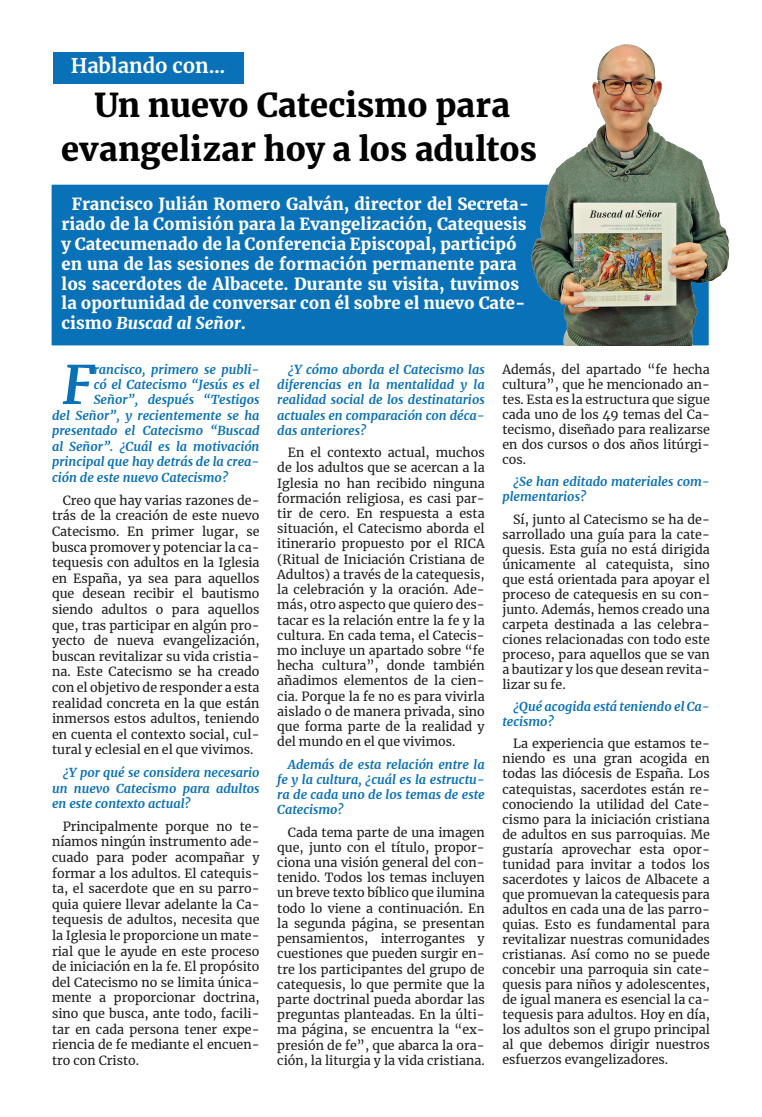
<style>
.page{position:relative;width:762px;height:1117px;background:#fff}
.page>*{position:absolute;margin:0;border:0;box-sizing:border-box;transform-origin:0 0}
.t1{font:italic 700 52.88px "Merriweather";color:#0971b8}
.titular_sobre_foto{font:900 32.5px/43.8px "Merriweather";letter-spacing:.005em;color:#000;text-align:center}
.CARTA_DEL_OBISPO{font:700 20px "Merriweather";letter-spacing:-.005em;color:#fff}
.t2{font:900 16.5px/19.9px "Merriweather";color:#fff}
.t3{font:12.5px/15px "Merriweather";color:#1d1d1b;text-align:justify}
.t4{font:italic 700 12.5px/15.2px "Merriweather";color:#0971b8;text-align:justify}
.s1{font-style:italic}
</style>
<div class="page">
<div style="left:53px;top:52px;width:190px;height:31px;background:#0971b8"></div>
<div style="left:51px;top:184px;width:658px;height:162px;background:#0971b8"></div>
<img style="left:415px;top:44px;width:315px;height:301px">
<p class="CARTA_DEL_OBISPO" style="left:71px;top:52px;width:156px">Hablando con...</p>
<p class="titular_sobre_foto" style="left:61px;top:82px;width:477px">Un nuevo Catecismo para evangelizar hoy a los adultos</p>
<p class="t2" style="left:62px;top:193px;width:469px;text-indent:10px">Francisco Julián Romero Galván, director del Secreta&shy;riado de la Comisión para la Evangelización, Catequesis y Catecumenado de la Conferencia Episcopal, participó en una de las sesiones de formación permanente para los sacerdotes de Albacete. Durante su visita, tuvimos la oportunidad de conversar con él sobre el nuevo Cate&shy;cismo <span class="s1">Buscad al Señor</span>.</p>
<p class="t1" style="left:63px;top:348px;width:32px">F</p>
<p class="t4" style="left:94px;top:361px;width:167px">rancisco, primero se publi-</p>
<p class="t4" style="left:94px;top:376px;width:167px">có el Catecismo “Jesús es el</p>
<p class="t4" style="left:94px;top:391px;width:167px">Señor”, después “Testigos</p>
<p class="t4" style="left:52px;top:407px;width:209px">del Señor”, y recientemente se ha</p>
<p class="t4" style="left:52px;top:422px;width:209px">presentado el Catecismo “Buscad</p>
<p class="t4" style="left:52px;top:438px;width:209px">al Señor”. ¿Cuál es la motivación</p>
<p class="t4" style="left:52px;top:454px;width:209px">principal que hay detrás de la crea-</p>
<p class="t4" style="left:52px;top:469px;width:177px">ción de este nuevo Catecismo?</p>
<p class="t3" style="left:52px;top:492px;width:209px;line-height:15.6px;text-indent:11px">Creo que hay varias razones de&shy;trás de la creación de este nuevo Catecismo. En primer lugar, se busca promover y potenciar la ca&shy;tequesis con adultos en la Iglesia en España, ya sea para aquellos que desean recibir el bautismo siendo adultos o para aquellos que, tras participar en algún pro&shy;yecto de nueva evangelización, buscan revitalizar su vida cristia&shy;na. Este Catecismo se ha creado con el objetivo de responder a esta realidad concreta en la que están inmersos estos adultos, teniendo en cuenta el contexto social, cul&shy;tural y eclesial en el que vivimos.</p>
<p class="t4" style="left:52px;top:764px;width:209px;line-height:15.6px;text-indent:11px">¿Y por qué se considera necesario un nuevo Catecismo para adultos en este contexto actual?</p>
<p class="t3" style="left:52px;top:818px;width:209px;line-height:15.6px;text-indent:11px">Principalmente porque no te&shy;níamos ningún instrumento ade&shy;cuado para poder acompañar y formar a los adultos. El catequis&shy;ta, el sacerdote que en su parro&shy;quia quiere llevar adelante la Ca&shy;tequesis de adultos, necesita que la Iglesia le proporcione un mate&shy;rial que le ayude en este proceso de iniciación en la fe. El propósito del Catecismo no se limita única&shy;mente a proporcionar doctrina, sino que busca, ante todo, facili&shy;tar en cada persona tener expe&shy;riencia de fe mediante el encuen&shy;tro con Cristo.</p>
<p class="t4" style="left:277px;top:361px;width:209px;text-indent:11px">¿Y cómo aborda el Catecismo las diferencias en la mentalidad y la realidad social de los destinatarios actuales en comparación con déca&shy;das anteriores?</p>
<p class="t3" style="left:277px;top:444px;width:209px;text-indent:11px">En el contexto actual, muchos de los adultos que se acercan a la Iglesia no han recibido ninguna formación religiosa, es casi par&shy;tir de cero. En respuesta a esta situación, el Catecismo aborda el itinerario propuesto por el RICA (Ritual de Iniciación Cristiana de Adultos) a través de la catequesis, la celebración y la oración. Ade&shy;más, otro aspecto que quiero des&shy;tacar es la relación entre la fe y la cultura. En cada tema, el Catecis&shy;mo incluye un apartado sobre “fe hecha cultura”, donde también añadimos elementos de la cien&shy;cia. Porque la fe no es para vivirla aislado o de manera privada, sino que forma parte de la realidad y del mundo en el que vivimos.</p>
<p class="t4" style="left:277px;top:756px;width:209px;text-indent:11px">Además de esta relación entre la fe y la cultura, ¿cuál es la estructu&shy;ra de cada uno de los temas de este Catecismo?</p>
<p class="t3" style="left:277px;top:823px;width:209px;text-indent:11px">Cada tema parte de una imagen que, junto con el título, propor&shy;ciona una visión general del con&shy;tenido. Todos los temas incluyen un breve texto bíblico que ilumina todo lo viene a continuación. En la segunda página, se presentan pensamientos, interrogantes y cuestiones que pueden surgir en&shy;tre los participantes del grupo de catequesis, lo que permite que la parte doctrinal pueda abordar las preguntas planteadas. En la últi&shy;ma página, se encuentra la “ex&shy;presión de fe”, que abarca la ora&shy;ción, la liturgia y la vida cristiana.</p>
<p class="t3" style="left:502px;top:361px;width:209px">Además, del apartado “fe hecha cultura”, que he mencionado an&shy;tes. Esta es la estructura que sigue cada uno de los 49 temas del Ca&shy;tecismo, diseñado para realizarse en dos cursos o dos años litúrgi&shy;cos.</p>
<p class="t4" style="left:502px;top:474px;width:209px;text-indent:11px">¿Se han editado materiales com&shy;plementarios?</p>
<p class="t3" style="left:502px;top:511px;width:209px;text-indent:11px">Sí, junto al Catecismo se ha de&shy;sarrollado una guía para la cate&shy;quesis. Esta guía no está dirigida únicamente al catequista, sino que está orientada para apoyar el proceso de catequesis en su con&shy;junto. Además, hemos creado una carpeta destinada a las celebra&shy;ciones relacionadas con todo este proceso, para aquellos que se van a bautizar y los que desean revita&shy;lizar su fe.</p>
<p class="t4" style="left:502px;top:698px;width:209px;text-indent:11px">¿Qué acogida está teniendo el Ca&shy;tecismo?</p>
<p class="t3" style="left:502px;top:735px;width:209px;text-indent:11px">La experiencia que estamos te&shy;niendo es una gran acogida en todas las diócesis de España. Los catequistas, sacerdotes están re&shy;conociendo la utilidad del Cate&shy;cismo para la iniciación cristiana de adultos en sus parroquias. Me gustaría aprovechar esta opor&shy;tunidad para invitar a todos los sacerdotes y laicos de Albacete a que promuevan la catequesis para adultos en cada una de las parro&shy;quias. Esto es fundamental para revitalizar nuestras comunidades cristianas. Así como no se puede concebir una parroquia sin cate&shy;quesis para niños y adolescentes, de igual manera es esencial la ca&shy;tequesis para adultos. Hoy en día, los adultos son el grupo principal al que debemos dirigir nuestros esfuerzos evangelizadores.</p>
</div>
